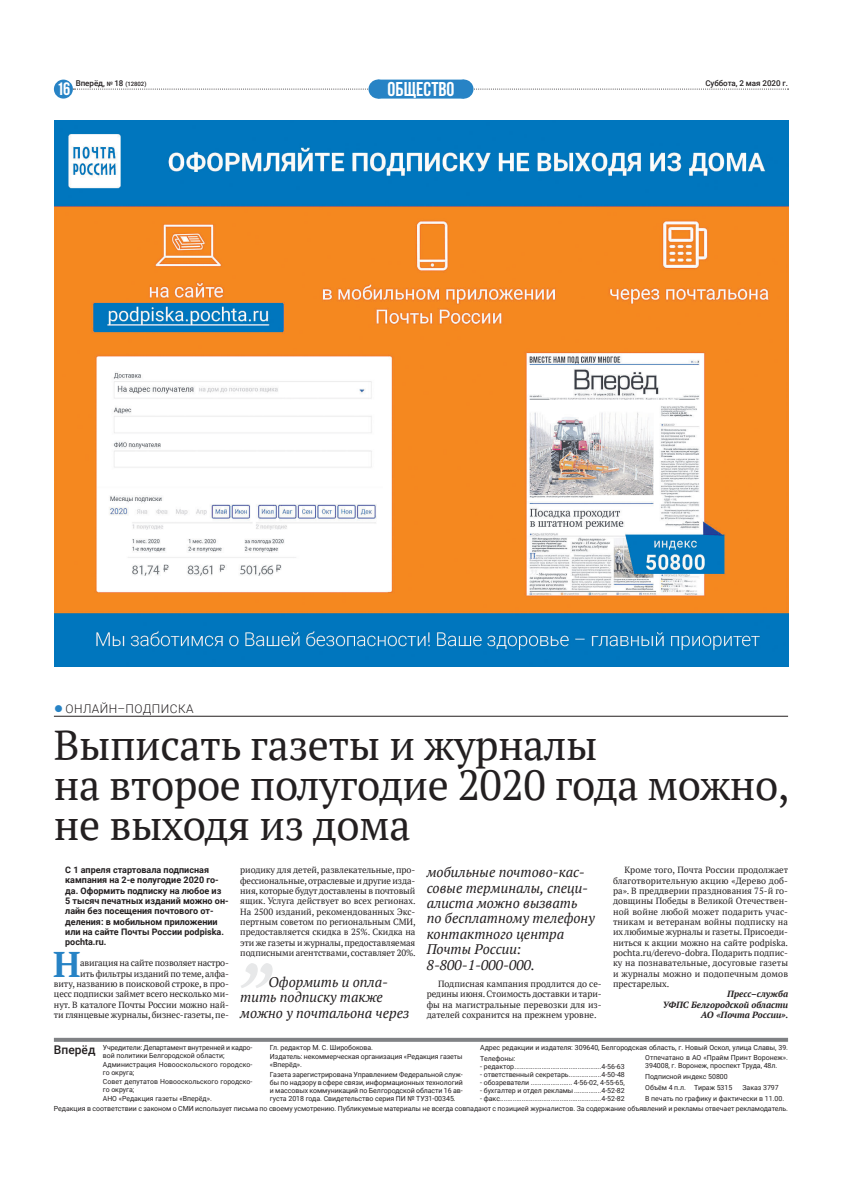
<style>
.page{position:relative;width:842px;height:1191px;background:#fff}
.page>*{position:absolute;margin:0;border:0;box-sizing:border-box;transform-origin:0 0}
.t1{font:42px/39.9px "PT Serif";letter-spacing:-.01em;color:#231f20}
.t2{font:700 35.7px "PT Serif";color:#2783c5}
.t3{font:700 20px "Free Grotesque";color:#fff}
.t4{font:700 18px "Free Grotesque";color:#fff}
.t5{font:italic 14px/15.4px "PT Serif";color:#231f20}
.t6{font:300 12px "Roboto";letter-spacing:.035em;color:#231f20}
.t7{font:9px/10.3px "PT Serif";letter-spacing:-.01em;color:#231f20;text-align:justify}
.t8{font:700 9px/10.4px "Roboto";color:#231f20}
.t9{font:italic 700 9px/10.4px "PT Serif";color:#231f20;text-align:right}
.t10{font:500 8px "Roboto";letter-spacing:-.005em;color:#231f20}
.t11{font:7px/8px "Roboto";letter-spacing:-.005em;color:#231f20}
.t12{font:7px/8.1px "Roboto";letter-spacing:.015em;color:#231f20}
.s1{font-size:6px}
.s2{color:#2783c5}
.s3{font-weight:500;font-size:12px}
</style>
<div class="page">
<svg style="left:73px;top:89px;width:716px;height:1px"></svg>
<div style="left:54px;top:80px;width:19px;height:19px;background:#2783c5;border-radius:50%"></div>
<div style="left:378px;top:80px;width:86px;height:19px;background:#2783c5"></div>
<div style="left:368px;top:80px;width:19px;height:19px;background:#2783c5;border-radius:50%"></div>
<div style="left:455px;top:80px;width:19px;height:19px;background:#2783c5;border-radius:50%"></div>
<svg style="left:54px;top:1038px;width:734px;height:4px;background:#85878a"></svg>
<hr style="left:54px;top:716px;width:734px;height:1px;background:#231f20">
<svg style="left:241px;top:963px;width:32px;height:25px"></svg>
<img style="left:54px;top:121px;width:734px;height:545px">
<p class="t10" style="left:76px;top:78px;width:72px">Вперёд, <span class="s1">№</span> 18 <span class="s1">(12802)</span></p>
<p class="t10" style="left:705px;top:78px;width:84px">Суббота, 2 мая 2020 г.</p>
<h3 class="t4" style="left:57px;top:79px;width:15px">16</h3>
<h3 class="t3" style="left:387px;top:77px;width:69px">ОБЩЕСТВО</h3>
<h3 class="t6" style="left:54px;top:702px;width:141px"><span class="s2">●</span> ОНЛАЙН–ПОДПИСКА</h3>
<h1 class="t1" style="left:54px;top:725px;width:737px">Выписать газеты и журналы<br>на второе полугодие 2020 года можно, не выходя из дома</h1>
<p class="t8" style="left:65px;top:865px;width:165px">С 1 апреля стартовала подписная кампания на 2-е полугодие 2020 го&shy;да. Оформить подписку на любое из<br>5 тысяч печатных изданий можно он&shy;лайн без посещения почтового от&shy;деления: в мобильном приложении или на сайте Почты России podpiska. pochta.ru.</p>
<h2 class="t2" style="left:53px;top:940px;width:29px">Н</h2>
<p class="t7" style="left:54px;top:958px;width:177px;text-align:right">авигация на сайте позволяетнастро-<br>ить фильтры изданий потеме, алфа-<br>виту, названию в поисковой строке, в про&shy;цесс подписки займет всего несколько ми&shy;нут. В каталоге Почты России можно най&shy;ти глянцевые журналы, бизнес-газеты, пе-</p>
<p class="t7" style="left:240px;top:865px;width:177px">риодику для детей, развлекательные, про&shy;фессиональные, отраслевые и другие изда&shy;ния, которые будутдоставлены в почтовый ящик. Услуга действует во всех регионах.<br>На 2500 изданий, рекомендованных Экс&shy;пертным советом по региональным СМИ, предоставляется скидка в 25%. Скидка на эти же газеты и журналы, предоставляемая подписными агентствами, составляет 20%.</p>
<h3 class="t5" style="left:240px;top:974px;width:170px;text-indent:28px">Оформить и опла&shy;тить подписку также можно у почтальона через</h3>
<h3 class="t5" style="left:427px;top:864px;width:170px">мобильные почтово-кас&shy;совые терминалы, специ&shy;алиста можно вызвать по бесплатному телефону контактного центра<br>Почты России:<br>8-800-1-000-000.</h3>
<p class="t7" style="left:427px;top:979px;width:177px;text-indent:11px">Подписная кампания продлится до се&shy;редины июня. Стоимостьдоставки и тари&shy;фы на магистральные перевозки для из&shy;дателей сохранится на прежнем уровне.</p>
<p class="t7" style="left:613px;top:865px;width:177px;text-indent:11px">Кроме того, Почта России продолжает благотворительную акцию «Дерево доб&shy;ра». В преддверии празднования 75-й го&shy;довщины Победы в Великой Отечествен&shy;ной войне любой может подарить учас&shy;тникам и ветеранам войны подписку на их любимые журналы и газеты. Присоеди&shy;ниться к акции можно на сайте podpiska. pochta.ru/derevo-dobra. Подарить подпис&shy;ку на познавательные, досуговые газеты и журналы можно и подопечным домов престарелых.</p>
<p class="t9" style="left:663px;top:989px;width:127px">Пресс–служба<br>УФПС Белгородской области<br>АО «Почта России».</p>
<p class="t11" style="left:270px;top:1043px;width:194px;line-height:9.5px">Гл. редактор М. С. Широбокова.<br>Издатель: некоммерческая организация «Редакция газеты</p>
<p class="t11" style="left:270px;top:1060px;width:194px;line-height:9.5px">«Вперёд».<br>Газета зарегистрирована Управлением Федеральной служ-</p>
<p class="t11" style="left:270px;top:1079px;width:194px;text-align:justify">бы по надзору в сфере связи, информационных технологий и массовых коммуникаций по Белгородской области 16 ав&shy;густа 2018 года. Свидетельство серия ПИ № ТУ31-00345.</p>
<p class="t11" style="left:480px;top:1042px;width:309px;line-height:10.9px">Адрес редакции и издателя: 309640, Белгородская область, г. Новый Оскол, улица Славы, 39.<br>Телефоны:</p>
<p class="t11" style="left:480px;top:1062px;width:146px">- редактор ................................................4-56-63</p>
<p class="t11" style="left:480px;top:1071px;width:146px">- ответственный секретарь ..................4-50-48</p>
<p class="t11" style="left:480px;top:1079px;width:146px">- обозреватели ....................... 4-56-02, 4-55-65,</p>
<p class="t11" style="left:480px;top:1087px;width:146px">- бухгалтер и отдел рекламы ...............4-52-82</p>
<p class="t11" style="left:480px;top:1095px;width:146px">- факс ........................................................4-52-82</p>
<p class="t11" style="left:103px;top:1043px;width:151px;text-indent:-49px"><span class="s3">Вперёд</span> Учредители: Департамент внутренней и кадро&shy;вой политики Белгородской области;</p>
<p class="t12" style="left:103px;top:1060px;width:151px">Администрация Новооскольского городско&shy;го округа;</p>
<p class="t11" style="left:103px;top:1077px;width:151px">Совет депутатов Новооскольского городско&shy;го округа;</p>
<p class="t11" style="left:103px;top:1094px;width:111px">АНО «Редакция газеты «Вперёд».</p>
<p class="t11" style="left:645px;top:1054px;width:144px">Отпечатано в АО «Прайм Принт Воронеж».<br>394008, г. Воронеж, проспект Труда, 48л.</p>
<p class="t11" style="left:645px;top:1071px;width:89px;line-height:10.9px">Подписной индекс 50800<br>Объём 4 п.л. Тираж 5315</p>
<p class="t11" style="left:742px;top:1084px;width:38px">Заказ 3797</p>
<p class="t11" style="left:645px;top:1095px;width:140px">В печать по графику и фактически в 11.00.</p>
<p class="t11" style="left:54px;top:1105px;width:736px">Редакция в соответствии с законом о СМИ использует письма по своему усмотрению. Публикуемые материалы не всегда совпадают с позицией журналистов. За содержание объявлений и рекламы отвечает рекламодатель.</p>
</div>
